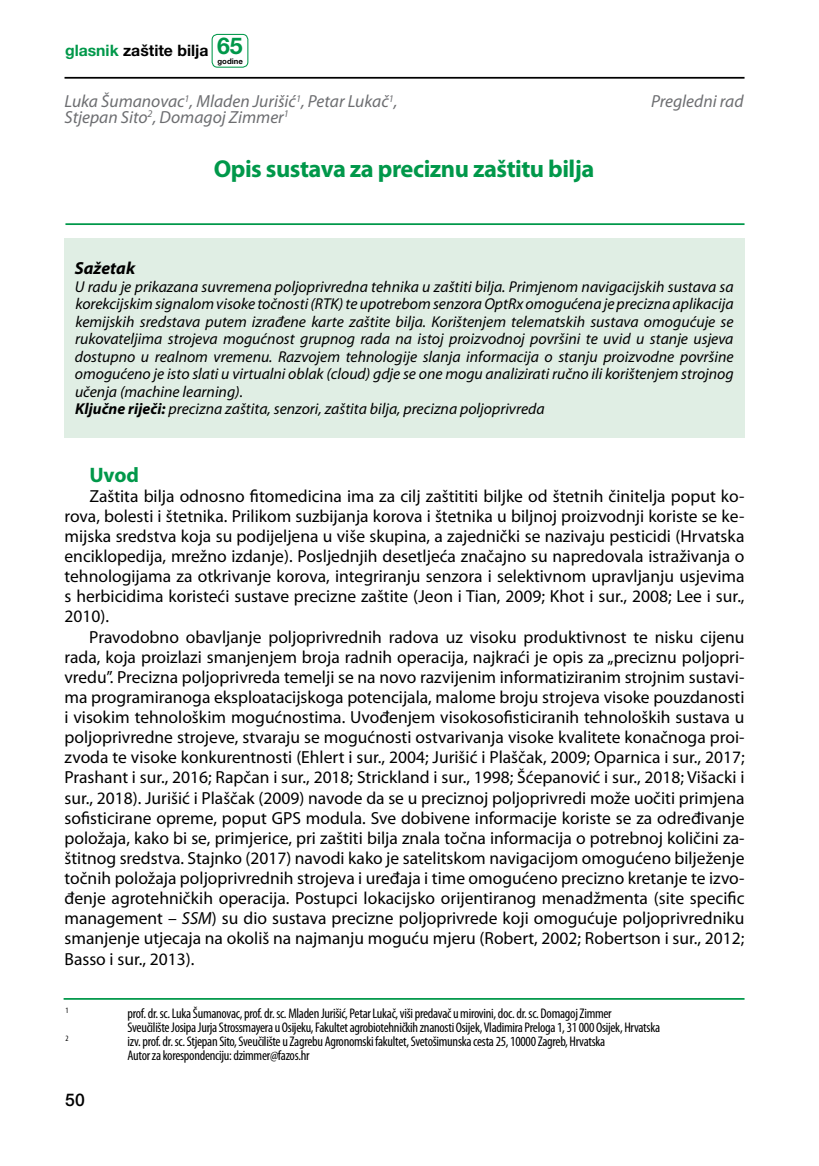
<style>
.page{position:relative;width:819px;height:1166px;background:#fff}
.page>*{position:absolute;margin:0;border:0;box-sizing:border-box;transform-origin:0 0}
.t1{font:700 24.5px "Myriad Pro";letter-spacing:-.02em;color:#00984a}
.t2{font:700 21px "Myriad Pro";color:#00984a}
.t3{font:17.5px/20.1px "Myriad Pro";color:#000;text-align:justify}
.t4{font:italic 17.5px "Myriad Pro";color:#6d6e71}
.t5{font:italic 700 17.5px "Myriad Pro";color:#000}
.t6{font:500 17.5px "Helvetica Neue LT Pro";color:#000}
.t7{font:italic 15.75px/17.5px "Myriad Pro";color:#000}
.t8{font:700 15.75px "Helvetica Neue LT Pro";color:#000}
.t9{font:condensed 14px/14px "Myriad Pro";letter-spacing:-.02em;color:#000}
.t10{font:condensed 8.22px "Myriad Pro";color:#000}
.t11{font:700 7.7px "Helvetica Neue LT Pro";color:#000}
.s1{color:#00984a}
.s2{font-size:23.1px;color:#00984a}
.s3{font-weight:700}
.s4{font-style:italic}
</style>
<div class="page">
<hr style="left:64px;top:77px;width:680px;height:2px;background:#000">
<div style="left:211px;top:34px;width:37px;height:34px;border:1px solid #00984a;border-radius:5px"></div>
<hr style="left:65px;top:223px;width:679px;height:2px;background:#00984a">
<div style="left:64px;top:238px;width:680px;height:199px;background:#e0eee4"></div>
<hr style="left:64px;top:998px;width:680px;height:2px;background:#00984a">
<p class="t8" style="left:65px;top:41px;width:179px"><span class="s1">glasnik</span> zaštite bilja <span class="s2">65</span></p>
<p class="t11" style="left:217px;top:56px;width:27px">godine</p>
<p class="t4" style="left:64px;top:91px;width:334px">Luka Šumanovac<sup>1</sup>, Mladen Jurišić<sup>1</sup>, Petar Lukač<sup>1</sup>,</p>
<p class="t4" style="left:651px;top:91px;width:94px">Pregledni rad</p>
<p class="t4" style="left:64px;top:106px;width:226px">Stjepan Sito<sup>2</sup>, Domagoj Zimmer<sup>1</sup></p>
<h1 class="t1" style="left:214px;top:152px;width:382px">Opis sustava za preciznu zaštitu bilja</h1>
<p class="t5" style="left:75px;top:257px;width:62px">Sažetak</p>
<p class="t7" style="left:75px;top:278px;width:660px">U radu je prikazana suvremena poljoprivredna tehnika u zaštiti bilja. Primjenom navigacijskih sustava sa korekcijskim signalom visoke točnosti (RTK) te upotrebom senzora OptRx omogućena je precizna aplikacija kemijskih sredstava putem izrađene karte zaštite bilja. Korištenjem telematskih sustava omogućuje se rukovateljima strojeva mogućnost grupnog rada na istoj proizvodnoj površini te uvid u stanje usjeva dostupno u realnom vremenu. Razvojem tehnologije slanja informacija o stanju proizvodne površine omogućeno je isto slati u virtualni oblak (cloud) gdje se one mogu analizirati ručno ili korištenjem strojnog učenja (machine learning).<br><span class="s3">Ključne riječi:</span> precizna zaštita, senzori, zaštita bilja, precizna poljoprivreda</p>
<p class="t2" style="left:89px;top:461px;width:51px">Uvod</p>
<p class="t3" style="left:64px;top:485px;width:681px;text-indent:25px">Zaštita bilja odnosno fitomedicina ima za cilj zaštititi biljke od štetnih činitelja poput ko&shy;rova, bolesti i štetnika. Prilikom suzbijanja korova i štetnika u biljnoj proizvodnji koriste se ke&shy;mijska sredstva koja su podijeljena u više skupina, a zajednički se nazivaju pesticidi (Hrvatska enciklopedija, mrežno izdanje). Posljednjih desetljeća značajno su napredovala istraživanja o tehnologijama za otkrivanje korova, integriranju senzora i selektivnom upravljanju usjevima s herbicidima koristeći sustave precizne zaštite (Jeon i Tian, 2009; Khot i sur., 2008; Lee i sur., 2010).</p>
<p class="t3" style="left:64px;top:626px;width:681px;text-indent:25px">Pravodobno obavljanje poljoprivrednih radova uz visoku produktivnost te nisku cijenu rada, koja proizlazi smanjenjem broja radnih operacija, najkraći je opis za „preciznu poljopri&shy;vredu”. Precizna poljoprivreda temelji se na novo razvijenim informatiziranim strojnim sustavi&shy;ma programiranoga eksploatacijskoga potencijala, malome broju strojeva visoke pouzdanosti i visokim tehnološkim mogućnostima. Uvođenjem visokosofisticiranih tehnoloških sustava u poljoprivredne strojeve, stvaraju se mogućnosti ostvarivanja visoke kvalitete konačnoga proi&shy;zvoda te visoke konkurentnosti (Ehlert i sur., 2004; Jurišić i Plaščak, 2009; Oparnica i sur., 2017; Prashant i sur., 2016; Rapčan i sur., 2018; Strickland i sur., 1998; Šćepanović i sur., 2018; Višacki i sur., 2018). Jurišić i Plaščak (2009) navode da se u preciznoj poljoprivredi može uočiti primjena sofisticirane opreme, poput GPS modula. Sve dobivene informacije koriste se za određivanje položaja, kako bi se, primjerice, pri zaštiti bilja znala točna informacija o potrebnoj količini za&shy;štitnog sredstva. Stajnko (2017) navodi kako je satelitskom navigacijom omogućeno bilježenje točnih položaja poljoprivrednih strojeva i uređaja i time omogućeno precizno kretanje te izvo&shy;đenje agrotehničkih operacija. Postupci lokacijsko orijentiranog menadžmenta (site specific management – <span class="s4">SSM</span>) su dio sustava precizne poljoprivrede koji omogućuje poljoprivredniku smanjenje utjecaja na okoliš na najmanju moguću mjeru (Robert, 2002; Robertson i sur., 2012; Basso i sur., 2013).</p>
<p class="t10" style="left:65px;top:1005px;width:5px">1</p>
<p class="t9" style="left:127px;top:1006px;width:534px">prof. dr. sc. Luka Šumanovac, prof. dr. sc. Mladen Jurišić, Petar Lukač, viši predavač u mirovini, doc. dr. sc. Domagoj Zimmer<br>Sveučilište Josipa Jurja Strossmayera u Osijeku, Fakultet agrobiotehničkih znanosti Osijek, Vladimira Preloga 1, 31 000 Osijek, Hrvatska</p>
<p class="t10" style="left:66px;top:1033px;width:5px">2</p>
<p class="t9" style="left:127px;top:1034px;width:479px">izv. prof. dr. sc. Stjepan Sito, Sveučilište u Zagrebu Agronomski fakultet, Svetošimunska cesta 25, 10000 Zagreb, Hrvatska<br>Autor za korespondenciju: dzimmer@fazos.hr</p>
<p class="t6" style="left:65px;top:1090px;width:21px">50</p>
</div>
